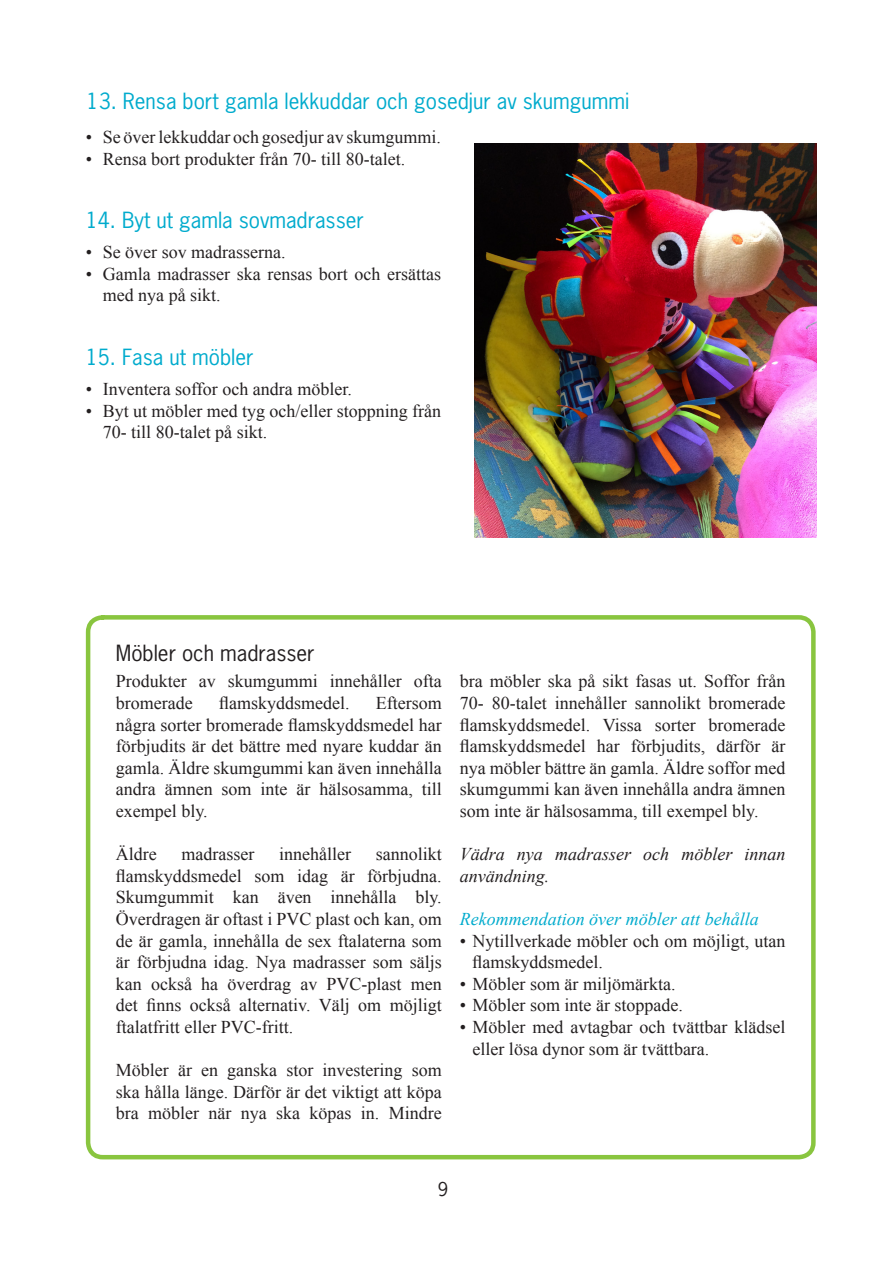
<style>
.page{position:relative;width:893px;height:1263px;background:#fff}
.page>*{position:absolute;margin:0;border:0;box-sizing:border-box;transform-origin:0 0}
.Rubrik_3{font:21px "News Gothic Std";color:#00abcd}
.Rubrik_ruta{font:21px "News Gothic Std";color:#231f20}
.Brödtext_ruta{font:18px/21.6px "Times New Roman";color:#231f20}
.Brödtext_ruta-2{font:italic 18px/21.6px "Times New Roman";color:#231f20}
.Kursiv_blå{font:italic 18px "Times New Roman";color:#00abcd}
.t1{font:18px "News Gothic Std";color:#231f20}
</style>
<div class="page">
<div style="left:86px;top:615px;width:730px;height:544px;border:4px solid #89c53f;border-radius:15px"></div>
<img style="left:474px;top:143px;width:342px;height:394px">
<p class="Rubrik_3" style="left:87px;top:88px;width:544px">13. Rensa bort gamla lekkuddar och gosedjur av skumgummi</p>
<p class="Brödtext_ruta" style="left:86px;top:126px;width:357px">• Se över lekkuddar och gosedjur av skumgummi.</p>
<p class="Brödtext_ruta" style="left:86px;top:148px;width:321px">• Rensa bort produkter från 70- till 80-talet.</p>
<p class="Rubrik_3" style="left:86px;top:207px;width:280px">14. Byt ut gamla sovmadrasser</p>
<p class="Brödtext_ruta" style="left:86px;top:241px;width:201px">• Se över sov madrasserna.</p>
<p class="Brödtext_ruta" style="left:103px;top:263px;width:340px;text-indent:-17px">• Gamla madrasser ska rensas bort och ersättas med nya på sikt.</p>
<p class="Rubrik_3" style="left:86px;top:343px;width:169px">15. Fasa ut möbler</p>
<p class="Brödtext_ruta" style="left:86px;top:378px;width:268px">• Inventera soffor och andra möbler.</p>
<p class="Brödtext_ruta" style="left:103px;top:399px;width:340px;text-indent:-17px">• Byt ut möbler med tyg och/eller stoppning från<br>70- till 80-talet på sikt.</p>
<p class="Rubrik_ruta" style="left:116px;top:640px;width:200px">Möbler och madrasser</p>
<p class="Brödtext_ruta" style="left:116px;top:670px;width:327px">Produkter av skumgummi innehåller ofta bromerade</p>
<p class="Brödtext_ruta" style="left:219px;top:692px;width:132px">flamskyddsmedel.</p>
<p class="Brödtext_ruta" style="left:116px;top:692px;width:327px;text-align:justify;text-indent:260px">Eftersom några sorter bromerade flamskyddsmedel har förbjudits är det bättre med nyare kuddar än gamla. Äldre skumgummi kan även innehålla andra ämnen som inte är hälsosamma, till exempel bly.</p>
<p class="Brödtext_ruta" style="left:116px;top:843px;width:42px">Äldre</p>
<p class="Brödtext_ruta" style="left:181px;top:843px;width:74px">madrasser</p>
<p class="Brödtext_ruta" style="left:279px;top:843px;width:73px">innehåller</p>
<p class="Brödtext_ruta" style="left:116px;top:843px;width:327px;text-align:justify;text-indent:260px">sannolikt flamskyddsmedel som idag är förbjudna.<br>Skumgummit kan även innehålla bly.<br>Överdragen är oftast i PVC plast och kan, om de är gamla, innehålla de sex ftalaterna som är förbjudna idag. Nya madrasser som säljs kan också ha överdrag av PVC-plast men det finns också alternativ. Välj om möjligt ftalatfritt eller PVC-fritt.</p>
<p class="Brödtext_ruta" style="left:116px;top:1059px;width:327px;text-align:justify">Möbler är en ganska stor investering som ska hålla länge. Därför är det viktigt att köpa bra möbler när nya ska köpas in. Mindre</p>
<p class="Brödtext_ruta" style="left:460px;top:670px;width:327px;text-align:justify">bra möbler ska på sikt fasas ut. Soffor från 70- 80-talet innehåller sannolikt bromerade flamskyddsmedel. Vissa sorter bromerade flamskyddsmedel har förbjudits, därför är nya möbler bättre än gamla. Äldre soffor med skumgummi kan även innehålla andra ämnen som inte är hälsosamma, till exempel bly.</p>
<p class="Brödtext_ruta-2" style="left:460px;top:843px;width:327px">Vädra nya madrasser och möbler innan användning.</p>
<p class="Kursiv_blå" style="left:460px;top:906px;width:300px">Rekommendation över möbler att behålla</p>
<p class="Brödtext_ruta" style="left:472px;top:929px;width:315px;text-indent:-13px">• Nytillverkade möbler och om möjligt, utan flamskyddsmedel.</p>
<p class="Brödtext_ruta" style="left:460px;top:973px;width:217px">• Möbler som är miljömärkta.</p>
<p class="Brödtext_ruta" style="left:460px;top:994px;width:225px">• Möbler som inte är stoppade.</p>
<p class="Brödtext_ruta" style="left:472px;top:1016px;width:315px;text-indent:-13px">• Möbler med avtagbar och tvättbar klädsel eller lösa dynor som är tvättbara.</p>
<p class="t1" style="left:438px;top:1178px;width:12px">9</p>
</div>
